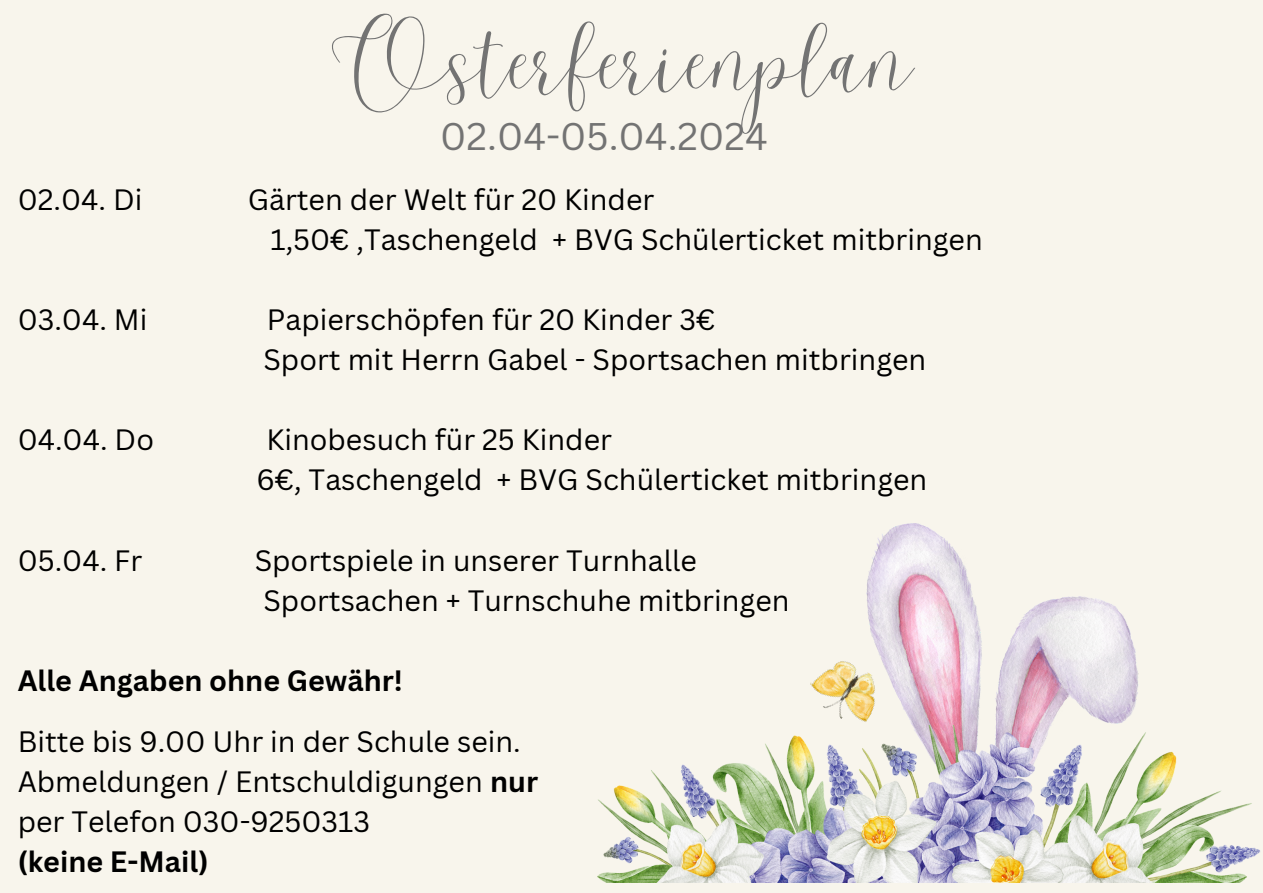
<style>
.page{position:relative;width:1263px;height:893px;background:#f8f5ec}
.page>*{position:absolute;margin:0;border:0;box-sizing:border-box;transform-origin:0 0}
.t1{font:75px "Malibu";color:#737373}
.t2{font:37.5px "Canva Sans";color:#737373}
.t3{font:28.65px/40px "Canva Sans";color:#000}
.t4{font:700 28.65px "Canva Sans";color:#000}
.s1{font-weight:700}
</style>
<div class="page">
<img style="left:866px;top:523px;width:272px;height:202px">
<img style="left:597px;top:725px;width:663px;height:157px">
<img style="left:803px;top:649px;width:86px;height:82px">
<p class="t1" style="left:331px;top:16px;width:584px">Osterferienplan</p>
<p class="t2" style="left:440px;top:110px;width:329px">02.04-05.04.2024</p>
<p class="t3" style="left:18px;top:178px;width:126px">02.04. Di</p>
<p class="t3" style="left:270px;top:178px;width:714px;text-indent:-23px">Gärten der Welt für 20 Kinder<br>1,50€ ,Taschengeld + BVG Schülerticket mitbringen</p>
<p class="t3" style="left:18px;top:298px;width:131px">03.04. Mi</p>
<p class="t3" style="left:263px;top:298px;width:664px">Papierschöpfen für 20 Kinder 3€<br>Sport mit Herrn Gabel - Sportsachen mitbringen</p>
<p class="t3" style="left:18px;top:419px;width:138px">04.04. Do</p>
<p class="t3" style="left:256px;top:419px;width:672px;text-indent:10px">Kinobesuch für 25 Kinder<br>6€, Taschengeld + BVG Schülerticket mitbringen</p>
<p class="t3" style="left:18px;top:540px;width:126px">05.04. Fr</p>
<p class="t3" style="left:263px;top:540px;width:528px;text-indent:-9px">Sportspiele in unserer Turnhalle<br>Sportsachen + Turnschuhe mitbringen</p>
<p class="t4" style="left:18px;top:661px;width:387px">Alle Angaben ohne Gewähr!</p>
<p class="t3" style="left:18px;top:720px;width:522px">Bitte bis 9.00 Uhr in der Schule sein.<br>Abmeldungen / Entschuldigungen <span class="s1">nur </span>per Telefon 030-9250313</p>
<p class="t4" style="left:18px;top:841px;width:192px">(keine E-Mail)</p>
</div>
